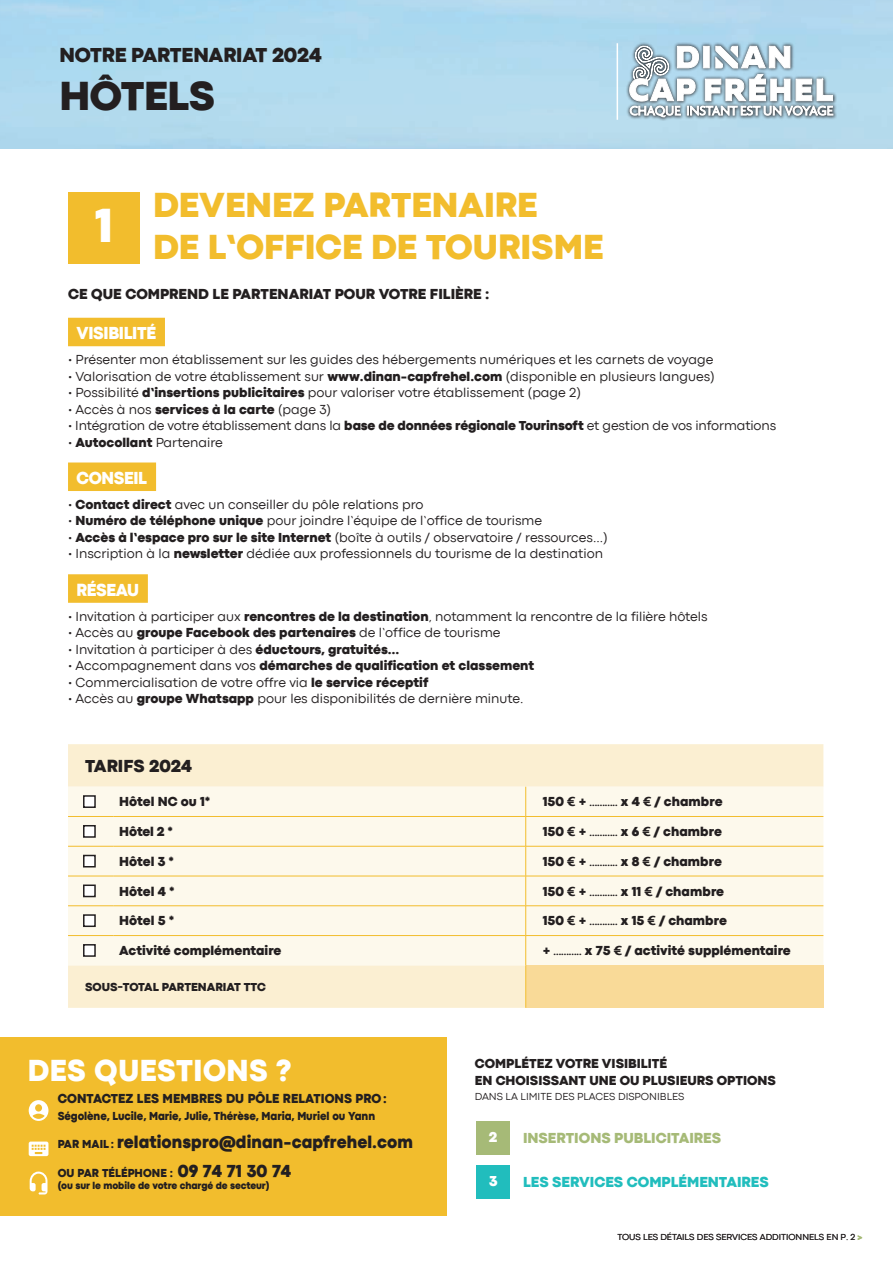
<style>
.page{position:relative;width:893px;height:1263px;background:#fff}
.page>*{position:absolute;margin:0;border:0;box-sizing:border-box;transform-origin:0 0}
.t1{font:800 49.5px "Codec Pro";color:#fff}
.t2{font:800 42px "Codec Pro";letter-spacing:-.01em;color:#231f20}
.t3{font:800 36px/42px "Codec Pro";color:#f2bd2d}
.t4{font:800 31.5px "Codec Pro";letter-spacing:.015em;color:#fff;scale:.95 1}
.t5{font:800 21px "Codec Pro";letter-spacing:-.01em;color:#231f20}
.t6{font:800 18px "Codec Pro";letter-spacing:.005em;color:#231f20;scale:.95 1}
.t7{font:800 18px "Codec Pro";letter-spacing:-.02em;color:#fff;scale:.95 1}
.t8{font:800 18px "Codec Pro";letter-spacing:.005em;color:#231f20}
.t9{font:800 15px "Codec Pro";color:#231f20}
.t10{font:800 15px "Codec Pro";color:#21bdbd}
.t11{font:800 15px "Codec Pro";color:#a6ba77}
.t12{font:800 14.85px "Codec Pro";color:#fff}
.t13{font:13.5px "Codec Pro News";color:#231f20}
.t14{font:800 13.5px/16.5px "Codec Pro";color:#231f20}
.t15{font:800 13.5px "Codec Pro";color:#231f20;scale:.95 1}
.t16{font:800 12px "Codec Pro";letter-spacing:-.005em;color:#231f20;scale:.92 1}
.t17{font:800 12px "Codec Pro";letter-spacing:-.005em;color:#231f20;scale:.95 1}
.t18{font:800 12px "Codec Pro";letter-spacing:-.005em;color:#231f20}
.t19{font:800 10.5px "Codec Pro";letter-spacing:-.01em;color:#231f20;scale:.95 1}
.t20{font:10.5px "Codec Pro News";color:#231f20}
.t21{font:9px "Codec Pro News";color:#231f20}
.s1{font-family:"Codec Pro";font-weight:800}
.s2{font-family:"Codec Pro News";font-weight:400}
.s3{font-size:9px}
.s4{font-size:12px}
.s5{font-size:18px}
.s6{font-family:"Codec Pro";font-weight:800;color:#a6ba77}
</style>
<div class="page">
<div style="left:0;top:1037px;width:446px;height:179px;background:#f2bd2d"></div>
<div style="left:625px;top:42px;width:212px;height:79px;background:#231f20;opacity:.8"></div>
<svg style="left:629px;top:45px;width:205px;height:73px"></svg>
<svg style="left:29px;top:1100px;width:19px;height:21px"></svg>
<svg style="left:30px;top:1171px;width:17px;height:23px"></svg>
<svg style="left:29px;top:1141px;width:19px;height:15px"></svg>
<div style="left:68px;top:192px;width:72px;height:71px;background:#f2bd2d"></div>
<div style="left:476px;top:1121px;width:34px;height:33px;background:#a6ba77"></div>
<div style="left:476px;top:1165px;width:34px;height:33px;background:#21bdbd"></div>
<div style="left:68px;top:318px;width:97px;height:28px;background:#f2bd2d"></div>
<div style="left:68px;top:462px;width:88px;height:29px;background:#f2bd2d"></div>
<div style="left:68px;top:574px;width:80px;height:29px;background:#f2bd2d"></div>
<div style="left:68px;top:744px;width:755px;height:264px;background:#fbefd2"></div>
<div style="left:68px;top:787px;width:755px;height:178px;background:#fdf9ec"></div>
<div style="left:526px;top:965px;width:297px;height:43px;background:#f9da98"></div>
<hr style="left:68px;top:816px;width:45px;height:1px;background:#f2bd2d">
<hr style="left:113px;top:816px;width:413px;height:1px;background:#f2bd2d">
<svg style="left:525px;top:787px;width:1px;height:59px"></svg>
<hr style="left:526px;top:816px;width:297px;height:1px;background:#f2bd2d">
<hr style="left:68px;top:846px;width:45px;height:1px;background:#f2bd2d">
<hr style="left:113px;top:846px;width:413px;height:1px;background:#f2bd2d">
<hr style="left:525px;top:846px;width:1px;height:30px;background:#f2bd2d">
<hr style="left:526px;top:846px;width:297px;height:1px;background:#f2bd2d">
<hr style="left:68px;top:876px;width:45px;height:1px;background:#f2bd2d">
<hr style="left:113px;top:876px;width:413px;height:1px;background:#f2bd2d">
<hr style="left:526px;top:876px;width:297px;height:1px;background:#f2bd2d">
<hr style="left:68px;top:905px;width:45px;height:1px;background:#f2bd2d">
<hr style="left:113px;top:905px;width:413px;height:1px;background:#f2bd2d">
<hr style="left:526px;top:905px;width:297px;height:1px;background:#f2bd2d">
<hr style="left:68px;top:935px;width:45px;height:1px;background:#f2bd2d">
<hr style="left:113px;top:935px;width:413px;height:1px;background:#f2bd2d">
<svg style="left:525px;top:876px;width:1px;height:89px"></svg>
<hr style="left:526px;top:935px;width:297px;height:1px;background:#f2bd2d">
<hr style="left:525px;top:965px;width:1px;height:43px;background:#f2bd2d">
<div style="left:84px;top:796px;width:11px;height:11px;background:#fff"></div>
<div style="left:83px;top:795px;width:13px;height:13px;border:2px solid #231f20"></div>
<div style="left:84px;top:826px;width:11px;height:11px;background:#fff"></div>
<div style="left:83px;top:825px;width:13px;height:13px;border:2px solid #231f20"></div>
<div style="left:84px;top:855px;width:11px;height:12px;background:#fff"></div>
<div style="left:83px;top:855px;width:13px;height:12px;border:2px solid #231f20"></div>
<div style="left:84px;top:885px;width:11px;height:11px;background:#fff"></div>
<div style="left:83px;top:884px;width:13px;height:13px;border:2px solid #231f20"></div>
<div style="left:84px;top:915px;width:11px;height:11px;background:#fff"></div>
<div style="left:83px;top:914px;width:13px;height:13px;border:2px solid #231f20"></div>
<div style="left:84px;top:945px;width:11px;height:11px;background:#fff"></div>
<div style="left:83px;top:944px;width:13px;height:13px;border:2px solid #231f20"></div>
<h3 class="t5" style="left:60px;top:42px;width:264px">NOTRE PARTENARIAT 2024</h3>
<h2 class="t2" style="left:60px;top:71px;width:157px">HÔTELS</h2>
<h1 class="t1" style="left:95px;top:195px;width:19px">1</h1>
<h3 class="t3" style="left:153px;top:183px;width:452px">DEVENEZ PARTENAIRE<br>DE L’OFFICE DE TOURISME</h3>
<p class="t9" style="left:68px;top:286px;width:423px">CE QUE COMPREND LE PARTENARIAT POUR VOTRE FILIÈRE :</p>
<h3 class="t7" style="left:77px;top:322px;width:85px">VISIBILITÉ</h3>
<p class="t13" style="left:68px;top:351px;width:647px">• Présenter mon établissement sur les guides des hébergements numériques et les carnets de voyage</p>
<p class="t13" style="left:68px;top:368px;width:648px">• Valorisation de votre établissement sur <span class="s1">www.dinan-capfrehel.com</span> (disponible en plusieurs langues)</p>
<p class="t13" style="left:68px;top:384px;width:514px">• Possibilité <span class="s1">d’insertions publicitaires</span> pour valoriser votre établissement (page 2)</p>
<p class="t13" style="left:68px;top:401px;width:265px">• Accès à nos <span class="s1">services à la carte</span> (page 3)</p>
<p class="t13" style="left:68px;top:417px;width:710px">• Intégration de votre établissement dans la <span class="s1">base de données régionale Tourinsoft</span> et gestion de vos informations</p>
<p class="t13" style="left:68px;top:434px;width:156px">• <span class="s1">Autocollant</span> Partenaire</p>
<h3 class="t7" style="left:77px;top:467px;width:76px">CONSEIL</h3>
<p class="t13" style="left:68px;top:496px;width:357px">• <span class="s1">Contact direct</span> avec un conseiller du pôle relations pro</p>
<p class="t13" style="left:68px;top:513px;width:476px">• <span class="s1">Numéro de téléphone unique</span> pour joindre l’équipe de l’office de tourisme</p>
<p class="t13" style="left:68px;top:529px;width:541px">• <span class="s1">Accès à l’espace pro sur le site Internet</span> (boîte à outils / observatoire / ressources...)</p>
<p class="t13" style="left:68px;top:546px;width:537px">• Inscription à la <span class="s1">newsletter</span> dédiée aux professionnels du tourisme de la destination</p>
<h3 class="t7" style="left:77px;top:579px;width:67px">RÉSEAU</h3>
<p class="t13" style="left:68px;top:608px;width:641px">• Invitation à participer aux <span class="s1">rencontres de la destination</span>, notamment la rencontre de la filière hôtels</p>
<p class="t13" style="left:68px;top:624px;width:434px">• Accès au <span class="s1">groupe Facebook des partenaires</span> de l’office de tourisme</p>
<p class="t13" style="left:68px;top:641px;width:333px">• Invitation à participer à des <span class="s1">éductours, gratuités…</span></p>
<p class="t14" style="left:68px;top:657px;width:468px"><span class="s2">• Accompagnement dans vos</span> démarches de qualification et classement</p>
<p class="t13" style="left:68px;top:674px;width:362px">• Commercialisation de votre offre via <span class="s1">le service réceptif</span></p>
<p class="t13" style="left:68px;top:690px;width:457px">• Accès au <span class="s1">groupe Whatsapp</span> pour les disponibilités de dernière minute.</p>
<h3 class="t8" style="left:85px;top:755px;width:109px">TARIFS 2024</h3>
<p class="t14" style="left:119px;top:793px;width:93px">Hôtel NC ou 1*</p>
<p class="t14" style="left:543px;top:793px;width:181px">150 € + <span class="s3">...........</span> x 4 € / chambre</p>
<p class="t14" style="left:119px;top:823px;width:55px">Hôtel 2 *</p>
<p class="t14" style="left:543px;top:823px;width:181px">150 € + <span class="s3">...........</span> x 6 € / chambre</p>
<p class="t14" style="left:119px;top:853px;width:56px">Hôtel 3 *</p>
<p class="t14" style="left:543px;top:853px;width:181px">150 € + <span class="s3">...........</span> x 8 € / chambre</p>
<p class="t14" style="left:119px;top:883px;width:57px">Hôtel 4 *</p>
<p class="t14" style="left:543px;top:883px;width:183px">150 € + <span class="s3">...........</span> x 11 € / chambre</p>
<p class="t14" style="left:119px;top:912px;width:56px">Hôtel 5 *</p>
<p class="t14" style="left:543px;top:912px;width:186px">150 € + <span class="s3">...........</span> x 15 € / chambre</p>
<p class="t14" style="left:119px;top:942px;width:164px">Activité complémentaire</p>
<p class="t14" style="left:543px;top:942px;width:250px">+ <span class="s3">...........</span> x 75 € / activité supplémentaire</p>
<p class="t18" style="left:85px;top:979px;width:182px">SOUS-TOTAL PARTENARIAT TTC</p>
<h3 class="t4" style="left:28px;top:1052px;width:279px">DES QUESTIONS ?</h3>
<p class="t15" style="left:58px;top:1091px;width:348px">CONTACTEZ LES MEMBRES DU PÔLE RELATIONS PRO:</p>
<p class="t16" style="left:58px;top:1109px;width:347px">Ségolène, Lucile, Marie, Julie, Thérèse, Maria, Muriel ou Yann</p>
<h3 class="t6" style="left:58px;top:1132px;width:376px"><span class="s4">PAR MAIL :</span> relationspro@dinan-capfrehel.com</h3>
<p class="t17" style="left:58px;top:1166px;width:247px">OU PAR TÉLÉPHONE : <span class="s5">09 74 71 30 74</span></p>
<p class="t19" style="left:58px;top:1179px;width:225px">(ou sur le mobile de votre chargé de secteur)</p>
<p class="t14" style="left:475px;top:1055px;width:302px">COMPLÉTEZ VOTRE VISIBILITÉ<br>EN CHOISISSANT UNE OU PLUSIEURS OPTIONS</p>
<p class="t20" style="left:475px;top:1090px;width:211px">DANS LA LIMITE DES PLACES DISPONIBLES</p>
<p class="t12" style="left:489px;top:1128px;width:10px">2</p>
<p class="t11" style="left:523px;top:1129px;width:200px">INSERTIONS PUBLICITAIRES</p>
<p class="t12" style="left:489px;top:1172px;width:10px">3</p>
<p class="t10" style="left:523px;top:1173px;width:247px">LES SERVICES COMPLÉMENTAIRES</p>
<p class="t21" style="left:617px;top:1232px;width:247px">TOUS LES DÉTAILS DES SERVICES ADDITIONNELS EN P. 2 <span class="s6">&gt;</span></p>
</div>
